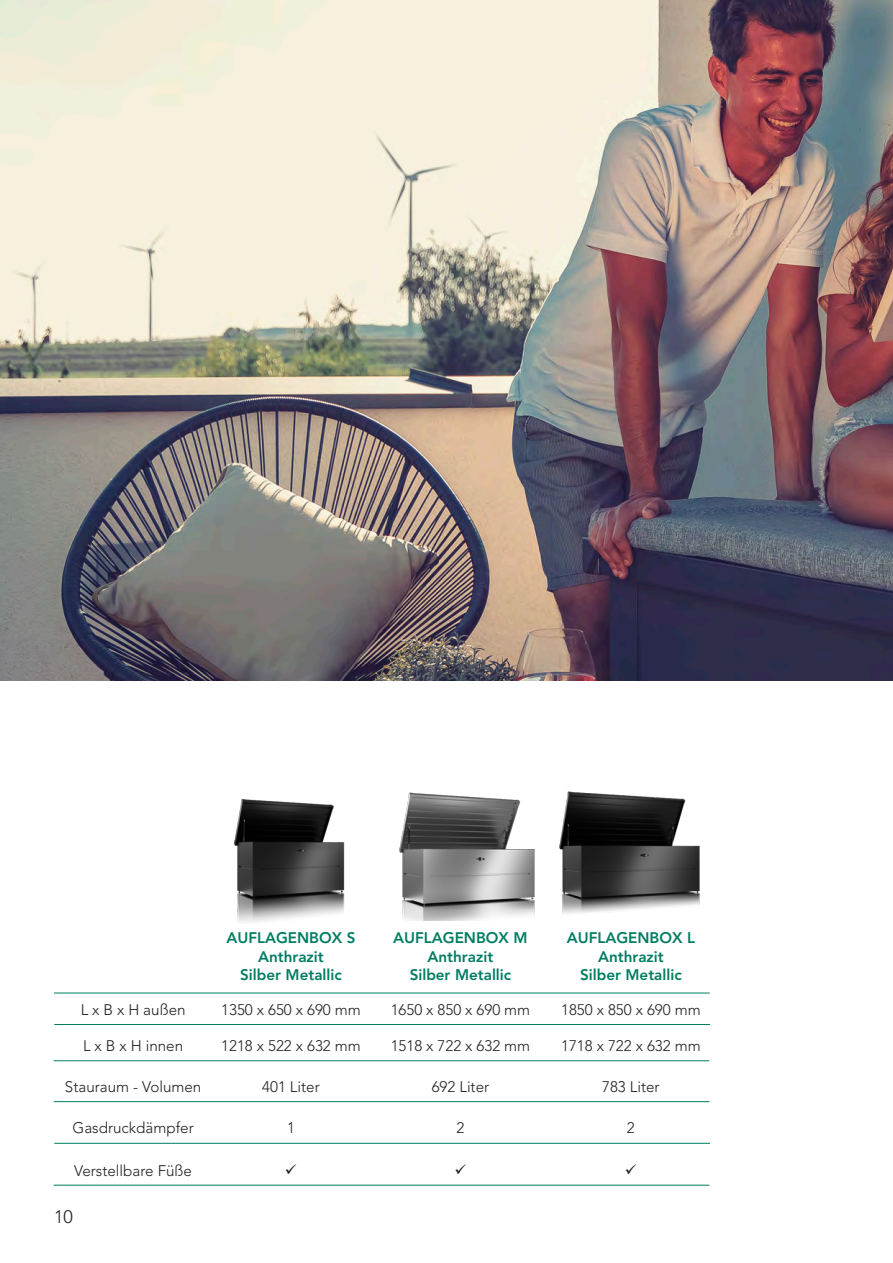
<style>
.page{position:relative;width:893px;height:1263px;background:#fff}
.page>*{position:absolute;margin:0;border:0;box-sizing:border-box;transform-origin:0 0}
.t1{font:300 18px "Avenir LT Std";color:#231f20}
.t2{font:300 15.15px "Avenir LT Std";color:#231f20}
.t3{font:800 15.15px/18.3px "Avenir LT Std";color:#007d62;text-align:center}
</style>
<div class="page">
<img style="left:0;top:0;width:893px;height:680px">
<img style="left:399px;top:792px;width:136px;height:128px">
<img style="left:559px;top:791px;width:141px;height:123px">
<img style="left:233px;top:799px;width:112px;height:124px">
<hr style="left:54px;top:993px;width:656px;height:1px;background:#007d62">
<hr style="left:54px;top:1024px;width:656px;height:1px;background:#007d62">
<hr style="left:54px;top:1060px;width:655px;height:1px;background:#007d62">
<hr style="left:54px;top:1101px;width:655px;height:1px;background:#007d62">
<hr style="left:54px;top:1143px;width:656px;height:1px;background:#007d62">
<hr style="left:54px;top:1185px;width:655px;height:1px;background:#007d62">
<p class="t2" style="left:81px;top:1000px;width:106px">L x B x H außen</p>
<p class="t2" style="left:83px;top:1037px;width:102px">L x B x H innen</p>
<p class="t2" style="left:65px;top:1078px;width:138px">Stauraum - Volumen</p>
<p class="t2" style="left:73px;top:1119px;width:123px">Gasdruckdämpfer</p>
<p class="t2" style="left:74px;top:1161px;width:119px">Verstellbare Füße</p>
<p class="t1" style="left:54px;top:1206px;width:20px">10</p>
<p class="t3" style="left:226px;top:929px;width:131px">AUFLAGENBOX S<br>Anthrazit<br>Silber Metallic</p>
<p class="t2" style="left:221px;top:1000px;width:141px">1350 x 650 x 690 mm</p>
<p class="t2" style="left:221px;top:1037px;width:141px">1218 x 522 x 632 mm</p>
<p class="t2" style="left:262px;top:1078px;width:59px">401 Liter</p>
<p class="t2" style="left:287px;top:1119px;width:9px">1</p>
<p class="t3" style="left:393px;top:929px;width:136px">AUFLAGENBOX M<br>Anthrazit<br>Silber Metallic</p>
<p class="t2" style="left:391px;top:1000px;width:141px">1650 x 850 x 690 mm</p>
<p class="t2" style="left:391px;top:1037px;width:141px">1518 x 722 x 632 mm</p>
<p class="t2" style="left:432px;top:1078px;width:59px">692 Liter</p>
<p class="t2" style="left:456px;top:1119px;width:9px">2</p>
<p class="t3" style="left:567px;top:929px;width:130px">AUFLAGENBOX L<br>Anthrazit<br>Silber Metallic</p>
<p class="t2" style="left:561px;top:1000px;width:141px">1850 x 850 x 690 mm</p>
<p class="t2" style="left:561px;top:1037px;width:141px">1718 x 722 x 632 mm</p>
<p class="t2" style="left:602px;top:1078px;width:59px">783 Liter</p>
<p class="t2" style="left:627px;top:1119px;width:9px">2</p>
</div>
